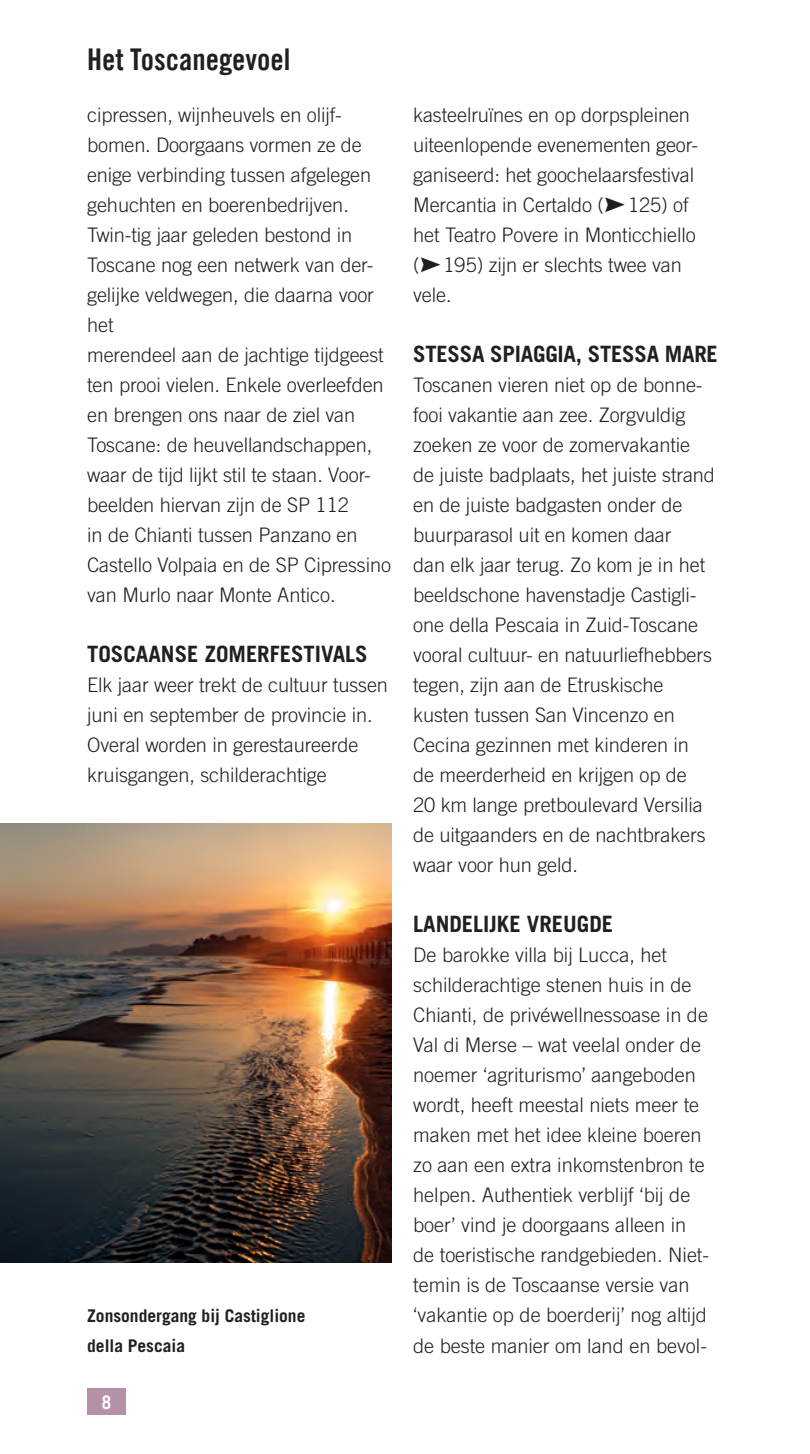
<style>
.page{position:relative;width:810px;height:1454px;background:#fff}
.page>*{position:absolute;margin:0;border:0;box-sizing:border-box;transform-origin:0 0}
.t1{font:30px "Trade Gothic LT Com Bd Cn 20";color:#231f20}
.t2{font:700 22.5px "Trade Gothic LT Com";color:#231f20}
.t3{font:300 20px/30px "Trade Gothic LT Com";letter-spacing:-.005em;color:#231f20}
.t4{font:700 18.75px "Trade Gothic LT Com";color:#fff;scale:.9 1}
.t5{font:700 17.5px/30px "Trade Gothic LT Com";color:#231f20}
</style>
<div class="page">
<div style="left:87px;top:1388px;width:39px;height:27px;background:#b591a7"></div>
<img style="left:0;top:823px;width:392px;height:439px">
<h1 class="t1" style="left:87px;top:41px;width:205px">Het Toscanegevoel</h1>
<p class="t3" style="left:87px;top:100px;width:305px">cipressen, wijnheuvels en olijf&shy;bomen. Doorgaans vormen ze de enige verbinding tussen afgelegen gehuchten en boerenbedrijven.<br>Twin-tig jaar geleden bestond in<br>Toscane nog een netwerk van der&shy;gelijke veldwegen, die daarna voor het<br>merendeel aan de jachtige tijdgeest ten prooi vielen. Enkele overleefden en brengen ons naar de ziel van<br>Toscane: de heuvellandschappen, waar de tijd lijkt stil te staan. Voor&shy;beelden hiervan zijn de SP 112<br>in de Chianti tussen Panzano en<br>Castello Volpaia en de SP Cipressino van Murlo naar Monte Antico.</p>
<p class="t2" style="left:87px;top:640px;width:282px">TOSCAANSE ZOMERFESTIVALS</p>
<p class="t3" style="left:87px;top:670px;width:302px">Elk jaar weer trekt de cultuur tussen juni en september de provincie in.<br>Overal worden in gerestaureerde kruisgangen, schilderachtige</p>
<p class="t5" style="left:87px;top:1301px;width:220px">Zonsondergang bij Castiglione della Pescaia</p>
<p class="t4" style="left:102px;top:1390px;width:12px">8</p>
<p class="t3" style="left:413px;top:100px;width:286px">kasteelruïnes en op dorpspleinen uiteenlopende evenementen geor&shy;ganiseerd: het goochelaarsfestival<br>Mercantia in Certaldo ( 125) of het Teatro Povere in Monticchiello ( 195) zijn er slechts twee van vele.</p>
<p class="t2" style="left:413px;top:340px;width:306px">STESSA SPIAGGIA, STESSA MARE</p>
<p class="t3" style="left:413px;top:370px;width:303px">Toscanen vieren niet op de bonne&shy;fooi vakantie aan zee. Zorgvuldig zoeken ze voor de zomervakantie de juiste badplaats, het juiste strand en de juiste badgasten onder de buurparasol uit en komen daar<br>dan elk jaar terug. Zo kom je in het beeldschone havenstadje Castigli&shy;one della Pescaia in Zuid-Toscane vooral cultuur- en natuurliefhebbers tegen, zijn aan de Etruskische kusten tussen San Vincenzo en<br>Cecina gezinnen met kinderen in de meerderheid en krijgen op de<br>20 km lange pretboulevard Versilia de uitgaanders en de nachtbrakers waar voor hun geld.</p>
<p class="t2" style="left:413px;top:910px;width:202px">LANDELIJKE VREUGDE</p>
<p class="t3" style="left:413px;top:940px;width:298px">De barokke villa bij Lucca, het schilderachtige stenen huis in de Chianti, de privéwellnessoase in de Val di Merse – wat veelal onder de noemer ‘agriturismo’ aangeboden wordt, heeft meestal niets meer te maken met het idee kleine boeren zo aan een extra inkomstenbron te helpen. Authentiek verblijf ‘bij de boer’ vind je doorgaans alleen in de toeristische randgebieden. Niet&shy;temin is de Toscaanse versie van ‘vakantie op de boerderij’ nog altijd de beste manier om land en bevol-</p>
</div>
